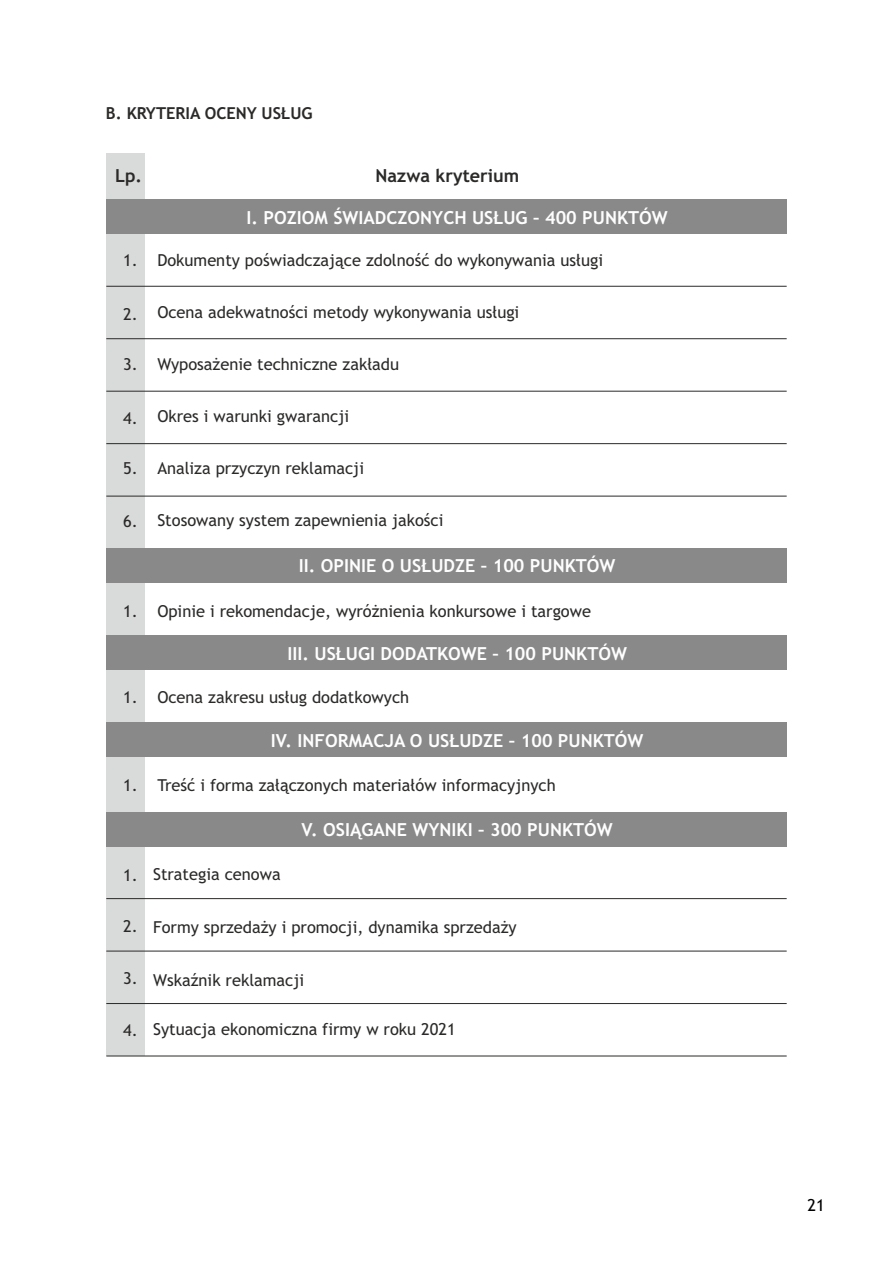
<style>
.page{position:relative;width:893px;height:1263px;background:#fff}
.page>*{position:absolute;margin:0;border:0;box-sizing:border-box;transform-origin:0 0}
.t1{font:700 18px "Trebuchet MS";color:#fefefe}
.t2{font:700 18px "Trebuchet MS";color:#2b2a29}
.t3{font:16.5px "Trebuchet MS";color:#2b2a29}
.t4{font:700 16.5px "Trebuchet MS";color:#2b2a29}
.t5{font:16.5px "Trebuchet MS";color:#000}
</style>
<div class="page">
<div style="left:106px;top:153px;width:39px;height:903px;background:#d9dada"></div>
<div style="left:106px;top:200px;width:681px;height:34px;background:#898989"></div>
<hr style="left:106px;top:286px;width:681px;height:1px;background:#2b2a29">
<hr style="left:106px;top:338px;width:681px;height:1px;background:#2b2a29">
<hr style="left:106px;top:391px;width:681px;height:1px;background:#2b2a29">
<hr style="left:106px;top:443px;width:681px;height:1px;background:#2b2a29">
<hr style="left:106px;top:496px;width:681px;height:1px;background:#2b2a29">
<hr style="left:106px;top:548px;width:681px;height:1px;background:#2b2a29">
<div style="left:106px;top:549px;width:681px;height:34px;background:#898989"></div>
<div style="left:106px;top:635px;width:681px;height:34px;background:#898989"></div>
<div style="left:106px;top:723px;width:681px;height:34px;background:#898989"></div>
<div style="left:106px;top:812px;width:681px;height:34px;background:#898989"></div>
<hr style="left:106px;top:898px;width:681px;height:1px;background:#2b2a29">
<hr style="left:106px;top:951px;width:681px;height:1px;background:#2b2a29">
<hr style="left:106px;top:1003px;width:681px;height:1px;background:#2b2a29">
<hr style="left:106px;top:1055px;width:681px;height:1px;background:#2b2a29">
<p class="t4" style="left:106px;top:103px;width:208px">B. KRYTERIA OCENY USŁUG</p>
<p class="t2" style="left:115px;top:164px;width:29px">Lp.</p>
<p class="t2" style="left:375px;top:164px;width:146px">Nazwa kryterium</p>
<p class="t1" style="left:247px;top:207px;width:423px">I. POZIOM ŚWIADCZONYCH USŁUG – 400 PUNKTÓW</p>
<p class="t3" style="left:157px;top:250px;width:447px">Dokumenty poświadczające zdolność do wykonywania usługi</p>
<p class="t3" style="left:157px;top:302px;width:363px">Ocena adekwatności metody wykonywania usługi</p>
<p class="t3" style="left:157px;top:354px;width:243px">Wyposażenie techniczne zakładu</p>
<p class="t3" style="left:157px;top:406px;width:193px">Okres i warunki gwarancji</p>
<p class="t3" style="left:157px;top:458px;width:208px">Analiza przyczyn reklamacji</p>
<p class="t3" style="left:157px;top:510px;width:288px">Stosowany system zapewnienia jakości</p>
<p class="t3" style="left:123px;top:250px;width:16px">1.</p>
<p class="t3" style="left:123px;top:303px;width:16px">2.</p>
<p class="t3" style="left:123px;top:354px;width:16px">3.</p>
<p class="t3" style="left:123px;top:408px;width:16px">4.</p>
<p class="t3" style="left:123px;top:458px;width:16px">5.</p>
<p class="t3" style="left:123px;top:511px;width:16px">6.</p>
<p class="t1" style="left:299px;top:555px;width:318px">II. OPINIE O USŁUDZE – 100 PUNKTÓW</p>
<p class="t3" style="left:123px;top:601px;width:469px">1. Opinie i rekomendacje, wyróżnienia konkursowe i targowe</p>
<p class="t1" style="left:287px;top:642px;width:341px">III. USŁUGI DODATKOWE – 100 PUNKTÓW</p>
<p class="t3" style="left:123px;top:687px;width:287px">1. Ocena zakresu usług dodatkowych</p>
<p class="t1" style="left:271px;top:729px;width:374px">IV. INFORMACJA O USŁUDZE – 100 PUNKTÓW</p>
<p class="t3" style="left:123px;top:775px;width:434px">1. Treść i forma załączonych materiałów informacyjnych</p>
<p class="t3" style="left:123px;top:864px;width:16px">1.</p>
<p class="t3" style="left:123px;top:916px;width:16px">2.</p>
<p class="t3" style="left:123px;top:968px;width:16px">3.</p>
<p class="t3" style="left:123px;top:1020px;width:16px">4.</p>
<p class="t1" style="left:302px;top:819px;width:313px">V. OSIĄGANE WYNIKI – 300 PUNKTÓW</p>
<p class="t3" style="left:153px;top:864px;width:129px">Strategia cenowa</p>
<p class="t3" style="left:153px;top:917px;width:365px">Formy sprzedaży i promocji, dynamika sprzedaży</p>
<p class="t3" style="left:153px;top:969px;width:153px">Wskaźnik reklamacji</p>
<p class="t3" style="left:153px;top:1019px;width:304px">Sytuacja ekonomiczna firmy w roku 2021</p>
<p class="t5" style="left:808px;top:1196px;width:19px">21</p>
</div>
